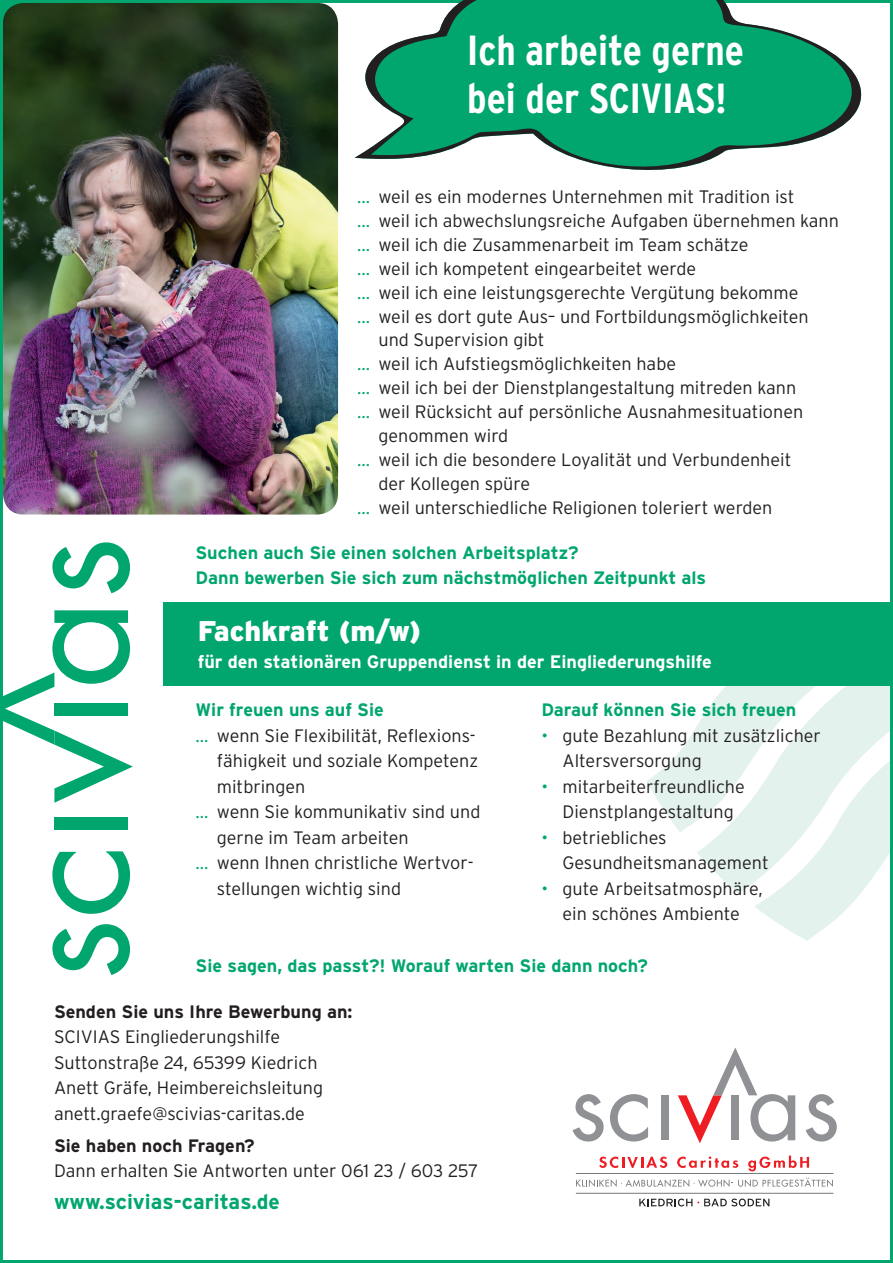
<style>
.page{position:relative;width:893px;height:1263px;background:#fff}
.page>*{position:absolute;margin:0;border:0;box-sizing:border-box;transform-origin:0 0}
.t1{font:700 condensed 42px/48px "Interstate";color:#fff}
.t2{font:900 28.5px "Interstate";color:#fff}
.t3{font:700 21px "Interstate";color:#00a66e}
.t4{font:300 18px/25.5px "Interstate";color:#231f20}
.t5{font:700 18px/25.5px "Interstate";color:#00a66e}
.t6{font:700 18px "Interstate";color:#fff}
.t7{font:700 18px "Interstate";color:#231f20}
.s1{color:#00a66e}
</style>
<div class="page">
<svg style="left:355px;top:0;width:530px;height:170px;fill:#00a66e"></svg>
<svg style="left:52px;top:924px;width:78px;height:51px"></svg>
<svg style="left:52px;top:851px;width:78px;height:63px"></svg>
<div style="left:54px;top:817px;width:74px;height:13px;background:#00a66e"></div>
<svg style="left:52px;top:542px;width:78px;height:51px"></svg>
<svg style="left:0;top:610px;width:133px;height:193px"></svg>
<svg style="left:646px;top:685px;width:247px;height:256px"></svg>
<hr style="left:576px;top:1173px;width:257px;height:1px;background:#76787b">
<svg style="left:599px;top:1156px;width:68px;height:12px"></svg>
<svg style="left:677px;top:1156px;width:61px;height:12px"></svg>
<svg style="left:748px;top:1155px;width:61px;height:16px"></svg>
<svg style="left:576px;top:1178px;width:257px;height:9px"></svg>
<svg style="left:572px;top:1094px;width:32px;height:47px"></svg>
<svg style="left:610px;top:1094px;width:38px;height:47px"></svg>
<div style="left:661px;top:1095px;width:8px;height:45px;background:#8f9194"></div>
<svg style="left:806px;top:1094px;width:31px;height:47px"></svg>
<svg style="left:678px;top:1047px;width:117px;height:96px"></svg>
<hr style="left:576px;top:1193px;width:257px;height:1px;background:#76787b">
<svg style="left:639px;top:1198px;width:130px;height:8px"></svg>
<div style="left:164px;top:602px;width:729px;height:83px;background:#00a66e"></div>
<div style="left:0;top:0;width:25px;height:25px;background:#00a66e"></div>
<img style="left:3px;top:3px;width:335px;height:511px">
<svg style="left:892px;top:0;width:1px;height:25px"></svg>
<h1 class="t1" style="left:467px;top:26px;width:278px">Ich arbeite gerne bei der SCIVIAS!</h1>
<p class="t4" style="left:357px;top:183px;width:439px"><span class="s1">...</span> weil es ein modernes Unternehmen mit Tradition ist</p>
<p class="t4" style="left:357px;top:207px;width:483px"><span class="s1">...</span> weil ich abwechslungsreiche Aufgaben übernehmen kann</p>
<p class="t4" style="left:357px;top:231px;width:393px"><span class="s1">...</span> weil ich die Zusammenarbeit im Team schätze</p>
<p class="t4" style="left:357px;top:255px;width:340px"><span class="s1">...</span> weil ich kompetent eingearbeitet werde</p>
<p class="t4" style="left:357px;top:279px;width:443px"><span class="s1">...</span> weil ich eine leistungsgerechte Vergütung bekomme</p>
<p class="t4" style="left:357px;top:303px;width:453px"><span class="s1">...</span> weil es dort gute Aus– und Fortbildungsmöglichkeiten</p>
<p class="t4" style="left:378px;top:327px;width:168px">und Supervision gibt</p>
<p class="t4" style="left:357px;top:351px;width:320px"><span class="s1">...</span> weil ich Aufstiegsmöglichkeiten habe</p>
<p class="t4" style="left:357px;top:375px;width:441px"><span class="s1">...</span> weil ich bei der Dienstplangestaltung mitreden kann</p>
<p class="t4" style="left:357px;top:399px;width:448px"><span class="s1">...</span> weil Rücksicht auf persönliche Ausnahmesituationen</p>
<p class="t4" style="left:378px;top:423px;width:131px">genommen wird</p>
<p class="t4" style="left:357px;top:447px;width:436px"><span class="s1">...</span> weil ich die besondere Loyalität und Verbundenheit</p>
<p class="t4" style="left:378px;top:471px;width:153px">der Kollegen spüre</p>
<p class="t4" style="left:357px;top:495px;width:417px"><span class="s1">...</span> weil unterschiedliche Religionen toleriert werden</p>
<p class="t5" style="left:196px;top:540px;width:512px">Suchen auch Sie einen solchen Arbeitsplatz?<br>Dann bewerben Sie sich zum nächstmöglichen Zeitpunkt als</p>
<h2 class="t2" style="left:198px;top:615px;width:225px">Fachkraft (m/w)</h2>
<p class="t6" style="left:198px;top:652px;width:516px">für den stationären Gruppendienst in der Eingliederungshilfe</p>
<p class="t5" style="left:541px;top:697px;width:257px">Darauf können Sie sich freuen</p>
<p class="t4" style="left:563px;top:722px;width:260px;text-indent:-21px"><span class="s1">•</span> gute Bezahlung mit zusätzlicher<br>Altersversorgung</p>
<p class="t4" style="left:541px;top:773px;width:205px;text-align:center"><span class="s1">•</span> mitarbeiterfreundliche<br>Dienstplangestaltung</p>
<p class="t4" style="left:563px;top:824px;width:208px;text-indent:-21px"><span class="s1">•</span> betriebliches<br>Gesundheitsmanagement</p>
<p class="t4" style="left:541px;top:875px;width:223px;text-align:center"><span class="s1">•</span> gute Arbeitsatmosphäre, ein schönes Ambiente</p>
<p class="t5" style="left:196px;top:953px;width:454px">Sie sagen, das passt?! Worauf warten Sie dann noch?</p>
<p class="t5" style="left:196px;top:697px;width:190px">Wir freuen uns auf Sie</p>
<p class="t4" style="left:196px;top:722px;width:281px"><span class="s1">...</span> wenn Sie Flexibilität, Reflexions-</p>
<p class="t4" style="left:217px;top:748px;width:263px">fähigkeit und soziale Kompetenz</p>
<p class="t4" style="left:217px;top:773px;width:90px">mitbringen</p>
<p class="t4" style="left:196px;top:799px;width:286px"><span class="s1">...</span> wenn Sie kommunikativ sind und</p>
<p class="t4" style="left:217px;top:824px;width:193px">gerne im Team arbeiten</p>
<p class="t4" style="left:196px;top:850px;width:280px"><span class="s1">...</span> wenn Ihnen christliche Wertvor-</p>
<p class="t4" style="left:217px;top:875px;width:186px">stellungen wichtig sind</p>
<p class="t7" style="left:54px;top:1001px;width:300px">Senden Sie uns Ihre Bewerbung an:</p>
<p class="t4" style="left:54px;top:1024px;width:271px">SCIVIAS Eingliederungshilfe Suttonstraße 24, 65399 Kiedrich Anett Gräfe, Heimbereichsleitung anett.graefe@scivias-caritas.de</p>
<p class="t7" style="left:54px;top:1135px;width:202px">Sie haben noch Fragen?</p>
<p class="t4" style="left:54px;top:1158px;width:426px">Dann erhalten Sie Antworten unter 061 23 / 603 257</p>
<p class="t3" style="left:54px;top:1190px;width:227px">www.scivias-caritas.de</p>
</div>
